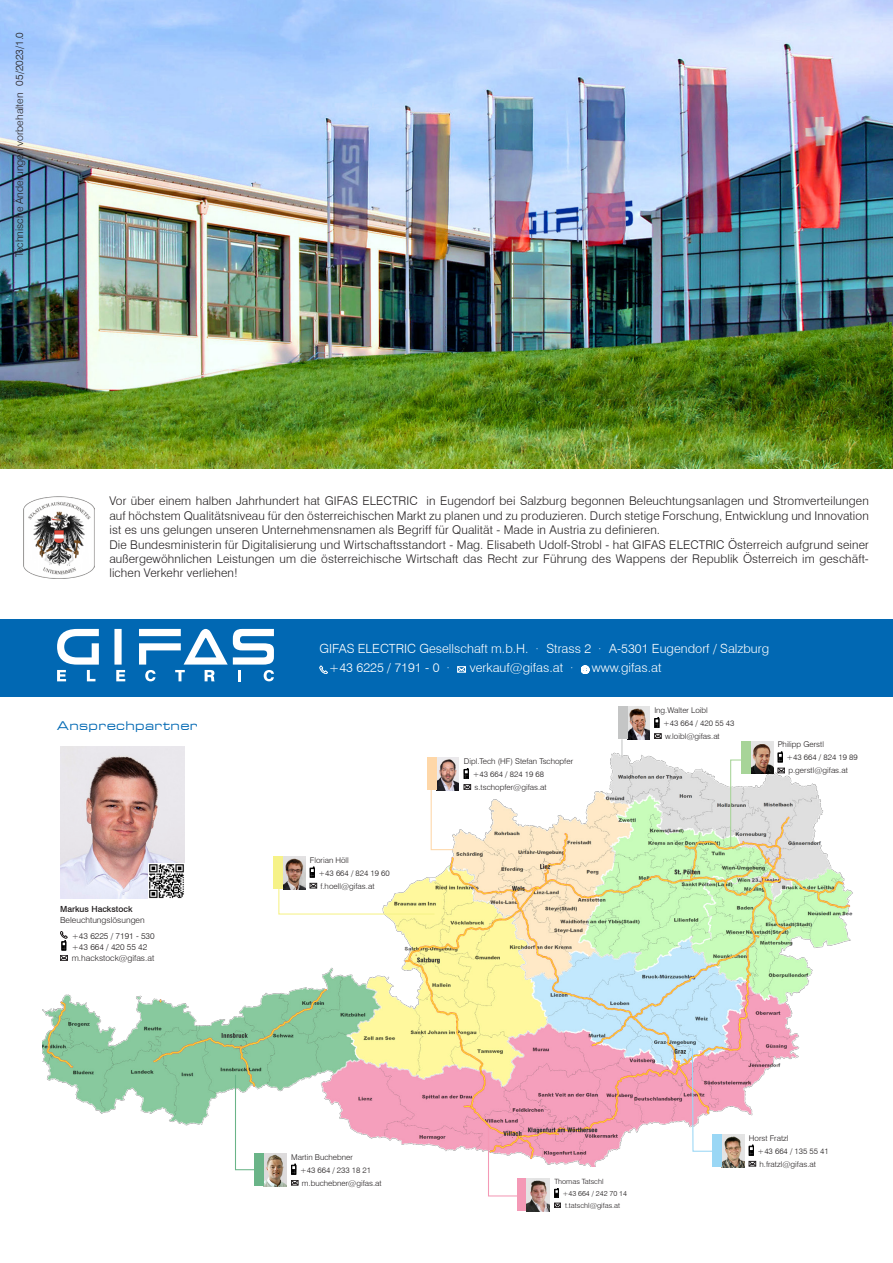
<style>
.page{position:relative;width:893px;height:1263px;background:#fff}
.page>*{position:absolute;margin:0;border:0;box-sizing:border-box;transform-origin:0 0}
.t1{font:300 12.6px/18.9px "Swiss 721 BT";color:#fff}
.t2{font:300 12px/14.4px "Swiss 721 BT";letter-spacing:.01em;color:#231f20}
.t3{font:expanded 11.85px "Square 721 BT";letter-spacing:.03em;color:#0168b3}
.version{font:300 10.5px "Swiss 721 BT";color:#231f20}
.t4{font:300 8.4px/16px "Swiss 721 BT";color:#231f20}
.t5{font:500 8.4px "Swiss 721 BT";color:#231f20}
.t6{font:300 7.95px/13px "Swiss 721 BT";color:#231f20}
.t7{font:300 7.2px "Swiss 721 BT";color:#231f20}
</style>
<div class="page">
<img style="left:0;top:0;width:893px;height:469px">
<img style="left:24px;top:496px;width:70px;height:82px">
<div style="left:0;top:619px;width:893px;height:77px;background:#0168b3"></div>
<img style="left:42px;top:744px;width:811px;height:423px">
<div style="left:114px;top:629px;width:8px;height:36px;background:#fff"></div>
<svg style="left:57px;top:629px;width:42px;height:52px"></svg>
<svg style="left:116px;top:670px;width:9px;height:11px"></svg>
<svg style="left:139px;top:629px;width:135px;height:52px"></svg>
<svg style="left:319px;top:666px;width:9px;height:8px"></svg>
<div style="left:457px;top:666px;width:9px;height:6px;border:1px solid #fff"></div>
<svg style="left:581px;top:666px;width:8px;height:8px"></svg>
<img style="left:60px;top:747px;width:124px;height:152px">
<svg style="left:60px;top:931px;width:8px;height:29px"></svg>
<img style="left:148px;top:863px;width:36px;height:36px">
<svg style="left:464px;top:784px;width:7px;height:6px"></svg>
<div style="left:464px;top:769px;width:5px;height:10px;border:1px solid #000"></div>
<svg style="left:464px;top:768px;width:4px;height:10px"></svg>
<img style="left:436px;top:757px;width:23px;height:33px">
<div style="left:427px;top:757px;width:9px;height:33px;background:#fed7a8"></div>
<svg style="left:430px;top:788px;width:24px;height:63px"></svg>
<svg style="left:654px;top:733px;width:7px;height:6px"></svg>
<div style="left:654px;top:718px;width:5px;height:10px;border:1px solid #000"></div>
<svg style="left:655px;top:717px;width:4px;height:10px"></svg>
<img style="left:627px;top:706px;width:23px;height:33px">
<div style="left:618px;top:706px;width:9px;height:33px;background:#c4c5c5"></div>
<svg style="left:554px;top:1203px;width:7px;height:5px"></svg>
<div style="left:554px;top:1189px;width:5px;height:9px;border:1px solid #000"></div>
<svg style="left:555px;top:1188px;width:3px;height:9px"></svg>
<div style="left:517px;top:1178px;width:10px;height:33px;background:#f499b6"></div>
<img style="left:527px;top:1178px;width:23px;height:33px">
<svg style="left:487px;top:1126px;width:31px;height:71px"></svg>
<svg style="left:291px;top:1180px;width:7px;height:5px"></svg>
<div style="left:291px;top:1165px;width:5px;height:9px;border:1px solid #000"></div>
<svg style="left:292px;top:1164px;width:4px;height:10px"></svg>
<img style="left:264px;top:1153px;width:23px;height:33px">
<div style="left:255px;top:1153px;width:9px;height:33px;background:#6ab488"></div>
<svg style="left:234px;top:1074px;width:22px;height:97px"></svg>
<div style="left:310px;top:868px;width:5px;height:9px;border:1px solid #000"></div>
<svg style="left:310px;top:867px;width:4px;height:10px"></svg>
<img style="left:283px;top:856px;width:23px;height:27px">
<div style="left:274px;top:856px;width:9px;height:33px;background:#f6f288"></div>
<svg style="left:278px;top:883px;width:158px;height:32px"></svg>
<img style="left:722px;top:1134px;width:22px;height:33px">
<div style="left:713px;top:1134px;width:9px;height:33px;background:#9ad7f5"></div>
<svg style="left:749px;top:1161px;width:7px;height:5px"></svg>
<div style="left:749px;top:1146px;width:5px;height:9px;border:1px solid #000"></div>
<svg style="left:749px;top:1145px;width:4px;height:10px"></svg>
<svg style="left:691px;top:1047px;width:23px;height:105px"></svg>
<svg style="left:778px;top:768px;width:7px;height:5px"></svg>
<div style="left:778px;top:753px;width:5px;height:9px;border:1px solid #000"></div>
<svg style="left:778px;top:751px;width:4px;height:11px"></svg>
<img style="left:751px;top:741px;width:22px;height:33px">
<div style="left:742px;top:741px;width:9px;height:33px;background:#a7d498"></div>
<svg style="left:730px;top:759px;width:19px;height:89px"></svg>
<svg style="left:621px;top:739px;width:1px;height:18px"></svg>
<p class="version" style="left:13px;top:86px;width:55px;rotate:-90deg">05/2023/1.0</p>
<p class="version" style="left:13px;top:257px;width:166px;rotate:-90deg">Technische Änderungen vorbehalten</p>
<p class="t2" style="left:109px;top:494px;width:761px">Vor über einem halben Jahrhundert hat GIFAS ELECTRIC in Eugendorf bei Salzburg begonnen Beleuchtungsanlagen und Stromverteilungen auf höchstem Qualitätsniveau für den österreichischen Markt zu planen und zu produzieren. Durch stetige Forschung, Entwicklung und Innovation ist es uns gelungen unseren Unternehmensnamen als Begriff für Qualität - Made in Austria zu definieren.<br>Die Bundesministerin für Digitalisierung und Wirtschaftsstandort - Mag. Elisabeth Udolf-Strobl - hat GIFAS ELECTRIC Österreich aufgrund seiner außergewöhnlichen Leistungen um die österreichische Wirtschaft das Recht zur Führung des Wappens der Republik Österreich im geschäft&shy;lichen Verkehr verliehen!</p>
<p class="t3" style="left:57px;top:719px;width:142px">Ansprechpartner</p>
<p class="t5" style="left:60px;top:904px;width:74px">Markus Hackstock</p>
<p class="t4" style="left:72px;top:911px;width:84px;text-indent:-12px">Beleuchtungslösungen +43 6225 / 7191 - 530</p>
<p class="t4" style="left:72px;top:942px;width:84px;line-height:10.1px">+43 664 / 420 55 42 m.hackstock@gifas.at</p>
<p class="t1" style="left:329px;top:639px;width:442px;text-indent:-9px">GIFAS ELECTRIC Gesellschaft m.b.H. · Strass 2 · A-5301 Eugendorf / Salzburg +43 6225 / 7191 - 0 ·</p>
<p class="t1" style="left:470px;top:658px;width:105px">verkauf@gifas.at ·</p>
<p class="t1" style="left:592px;top:658px;width:71px">www.gifas.at</p>
<p class="t6" style="left:473px;top:754px;width:102px;text-indent:-9px">Dipl.Tech (HF) Stefan Tschopfer +43 664 / 824 19 68 s.tschopfer@gifas.at</p>
<p class="t6" style="left:663px;top:703px;width:73px;text-indent:-9px">Ing.Walter Loibl<br>+43 664 / 420 55 43 w.loibl@gifas.at</p>
<p class="t6" style="left:786px;top:738px;width:73px;text-indent:-9px">Philipp Gerstl<br>+43 664 / 824 19 89 p.gerstl@gifas.at</p>
<p class="t6" style="left:319px;top:853px;width:73px;text-indent:-9px">Florian Höll<br>+43 664 / 824 19 60 f.hoell@gifas.at</p>
<p class="t6" style="left:300px;top:1150px;width:83px;text-indent:-9px">Martin Buchebner<br>+43 664 / 233 18 21 m.buchebner@gifas.at</p>
<p class="t7" style="left:554px;top:1177px;width:51px">Thomas Tatschl</p>
<p class="t7" style="left:562px;top:1189px;width:66px">+43 664 / 242 70 14</p>
<p class="t7" style="left:565px;top:1201px;width:57px">t.tatschl@gifas.at</p>
<p class="t6" style="left:758px;top:1131px;width:73px;text-indent:-9px">Horst Fratzl<br>+43 664 / 135 55 41 h.fratzl@gifas.at</p>
</div>
